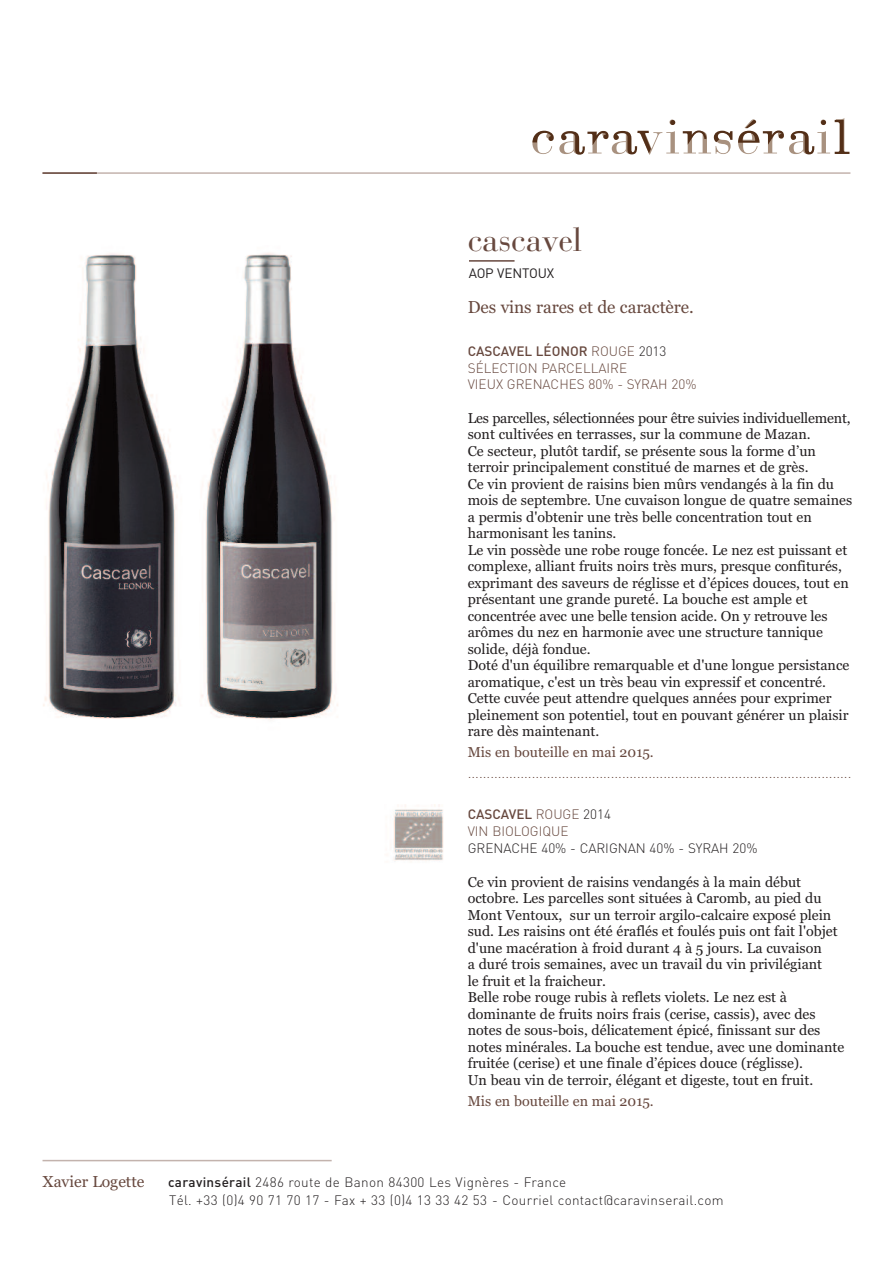
<style>
.page{position:relative;width:893px;height:1263px;background:#fff}
.page>*{position:absolute;margin:0;border:0;box-sizing:border-box;transform-origin:0 0}
.t1{font:33px "Bauer Bodoni";letter-spacing:-.005em;color:#67483e}
.t2{font:17.25px "Georgia";letter-spacing:-.005em;color:#67483e}
.t3{font:15.75px "Georgia";color:#67483e}
.t4{font:14.25px/16.5px "Georgia";color:#231f20}
.t5{font:300 14.25px "DIN";color:#67483e}
.t6{font:14.25px "Georgia";color:#67483e}
.t7{font:300 13.5px/18px "DIN";letter-spacing:.025em;color:#231f20}
.t8{font:300 13.5px/17px "DIN";color:#67483e}
.t9{font:300 13.5px "DIN";color:#231f20}
.t10{font:13.5px "DIN";letter-spacing:-.01em;color:#231f20}
.s1{font-weight:500}
.s2{color:#231f20}
</style>
<div class="page">
<img style="left:393px;top:804px;width:51px;height:57px">
<img style="left:43px;top:253px;width:136px;height:466px">
<hr style="left:43px;top:172px;width:807px;height:2px;background:#c3b3ad">
<hr style="left:43px;top:172px;width:54px;height:2px;background:#67483e">
<hr style="left:43px;top:1160px;width:289px;height:1px;background:#c3b3ad">
<img style="left:201px;top:253px;width:137px;height:467px">
<svg style="left:532px;top:120px;width:200px;height:35px"></svg>
<svg style="left:738px;top:118px;width:111px;height:36px"></svg>
<hr style="left:469px;top:260px;width:46px;height:2px;background:#67483e">
<h1 class="t1" style="left:468px;top:228px;width:116px">cascavel</h1>
<p class="t10" style="left:469px;top:265px;width:87px">AOP VENTOUX</p>
<p class="t2" style="left:468px;top:297px;width:227px">Des vins rares et de caractère.</p>
<p class="t8" style="left:468px;top:342px;width:230px"><span class="s1">CASCAVEL LÉONOR</span> ROUGE <span class="s2">2013<br></span>SÉLECTION PARCELLAIRE<br>VIEUX GRENACHES 80% - SYRAH 20%</p>
<p class="t4" style="left:468px;top:410px;width:386px">Les parcelles, sélectionnées pour être suivies individuellement, sont cultivées en terrasses, sur la commune de Mazan.<br>Ce secteur, plutôt tardif, se présente sous la forme d’un terroir principalement constitué de marnes et de grès.<br>Ce vin provient de raisins bien mûrs vendangés à la fin du mois de septembre. Une cuvaison longue de quatre semaines a permis d'obtenir une très belle concentration tout en harmonisant les tanins.<br>Le vin possède une robe rouge foncée. Le nez est puissant et complexe, alliant fruits noirs très murs, presque confiturés, exprimant des saveurs de réglisse et d’épices douces, tout en présentant une grande pureté. La bouche est ample et concentrée avec une belle tension acide. On y retrouve les arômes du nez en harmonie avec une structure tannique solide, déjà fondue.<br>Doté d'un équilibre remarquable et d'une longue persistance aromatique, c'est un très beau vin expressif et concentré.<br>Cette cuvée peut attendre quelques années pour exprimer pleinement son potentiel, tout en pouvant générer un plaisir rare dès maintenant.</p>
<p class="t6" style="left:468px;top:744px;width:188px">Mis en bouteille en mai 2015.</p>
<p class="t5" style="left:468px;top:765px;width:385px">......................................................................................................</p>
<p class="t8" style="left:468px;top:806px;width:145px"><span class="s1">CASCAVEL</span> ROUGE <span class="s2">2014<br></span>VIN BIOLOGIQUE</p>
<p class="t9" style="left:468px;top:841px;width:291px">GRENACHE 40% - CARIGNAN 40% - SYRAH 20%</p>
<p class="t4" style="left:468px;top:874px;width:378px">Ce vin provient de raisins vendangés à la main début octobre. Les parcelles sont situées à Caromb, au pied du Mont Ventoux, sur un terroir argilo-calcaire exposé plein sud. Les raisins ont été éraflés et foulés puis ont fait l'objet d'une macération à froid durant 4 à 5 jours. La cuvaison<br>a duré trois semaines, avec un travail du vin privilégiant<br>le fruit et la fraicheur.<br>Belle robe rouge rubis à reflets violets. Le nez est à dominante de fruits noirs frais (cerise, cassis), avec des notes de sous-bois, délicatement épicé, finissant sur des notes minérales. La bouche est tendue, avec une dominante fruitée (cerise) et une finale d’épices douce (réglisse).<br>Un beau vin de terroir, élégant et digeste, tout en fruit.</p>
<p class="t6" style="left:468px;top:1092px;width:188px">Mis en bouteille en mai 2015.</p>
<p class="t3" style="left:43px;top:1172px;width:103px">Xavier Logette</p>
<p class="t7" style="left:168px;top:1173px;width:557px"><span class="s1">caravinsérail</span> 2486 route de Banon 84300 Les Vignères - France<br>Tél. +33 (0)4 90 71 70 17 - Fax + 33 (0)4 13 33 42 53 - Courriel contact@caravinserail.com</p>
</div>
